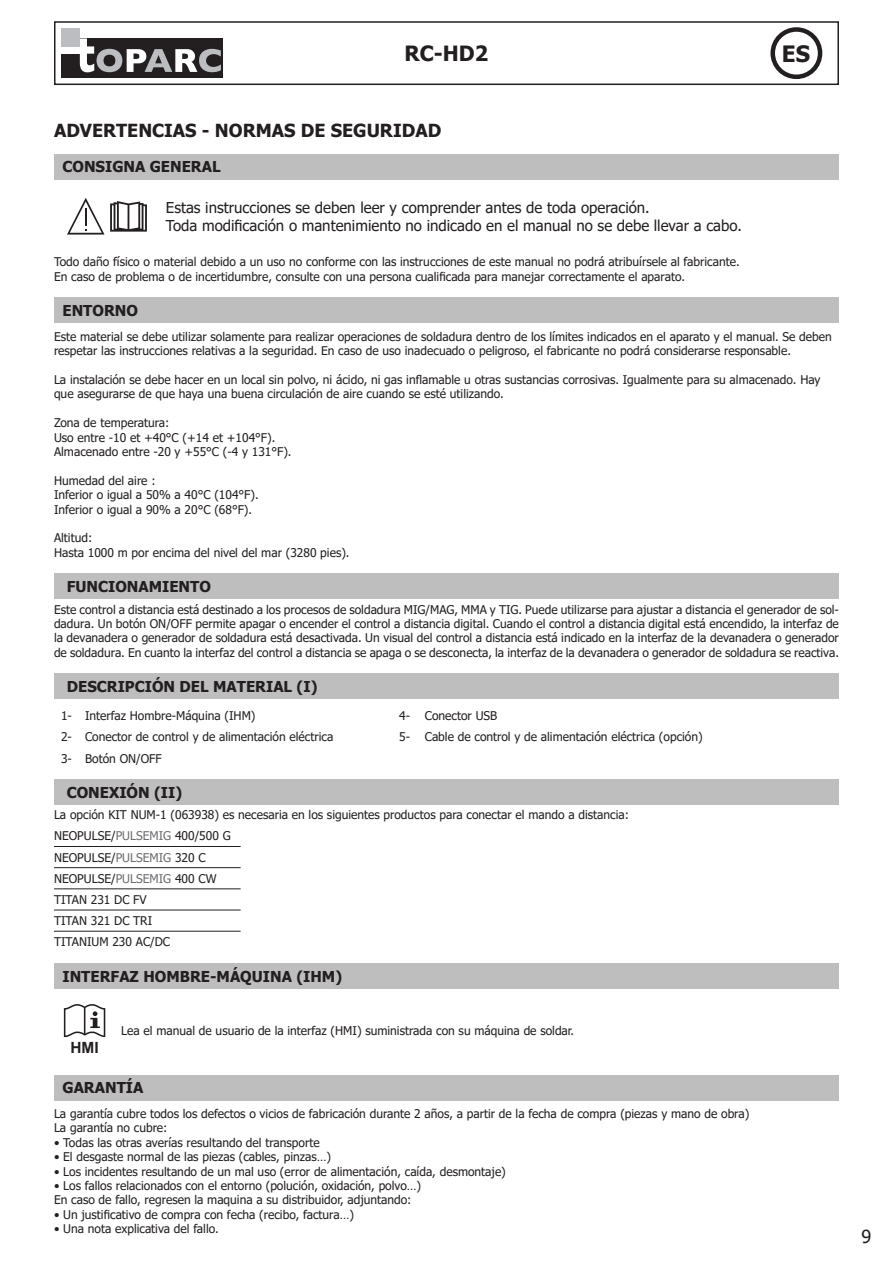
<style>
.page{position:relative;width:893px;height:1263px;background:#fff}
.page>*{position:absolute;margin:0;border:0;box-sizing:border-box;transform-origin:0 0}
.t1{font:700 22.5px "Tahoma";color:#231f20}
.t2{font:700 21px "Tahoma";color:#231f20}
.t3{font:700 18px "Tahoma";color:#231f20}
.t4{font:18px "Tahoma";color:#231f20}
.t5{font:700 15.45px "Arial";color:#231f20}
.t6{font:15px "Tahoma";color:#231f20}
.contenu{font:700 15px "Tahoma";color:#231f20}
.t7{font:12px/14.4px "Tahoma";color:#231f20;text-align:justify}
.s1{color:#6c6d70}
</style>
<div class="page">
<div style="left:54px;top:21px;width:785px;height:64px;border:2px solid #231f20"></div>
<div style="left:770px;top:27px;width:52px;height:52px;border:4px solid #231f20;border-radius:50%"></div>
<div style="left:62px;top:38px;width:161px;height:40px;background:#231f20"></div>
<svg style="left:80px;top:38px;width:141px;height:34px"></svg>
<div style="left:62px;top:35px;width:18px;height:19px;background:#fff"></div>
<div style="left:62px;top:28px;width:18px;height:19px;background:#bcbdc0"></div>
<div style="left:54px;top:154px;width:784px;height:25px;background:#bebebe"></div>
<svg style="left:67px;top:198px;width:80px;height:37px"></svg>
<div style="left:54px;top:297px;width:784px;height:26px;background:#bebebe"></div>
<div style="left:54px;top:574px;width:785px;height:25px;background:#bebebe"></div>
<div style="left:54px;top:673px;width:785px;height:26px;background:#bebebe"></div>
<div style="left:54px;top:779px;width:785px;height:26px;background:#bebebe"></div>
<hr style="left:54px;top:846px;width:187px;height:1px;background:#231f20">
<hr style="left:54px;top:867px;width:187px;height:1px;background:#231f20">
<hr style="left:54px;top:888px;width:187px;height:1px;background:#231f20">
<hr style="left:54px;top:910px;width:187px;height:1px;background:#231f20">
<hr style="left:54px;top:931px;width:187px;height:1px;background:#231f20">
<div style="left:54px;top:963px;width:784px;height:26px;background:#bebebe"></div>
<svg style="left:64px;top:1004px;width:41px;height:33px"></svg>
<div style="left:54px;top:1075px;width:784px;height:25px;background:#bebebe"></div>
<h2 class="t2" style="left:405px;top:39px;width:85px">RC-HD2</h2>
<h1 class="t1" style="left:782px;top:38px;width:30px">ES</h1>
<p class="t3" style="left:54px;top:118px;width:389px">ADVERTENCIAS - NORMAS DE SEGURIDAD</p>
<p class="contenu" style="left:63px;top:156px;width:160px">CONSIGNA GENERAL</p>
<p class="t6" style="left:166px;top:197px;width:485px">Estas instrucciones se deben leer y comprender antes de toda operación.</p>
<p class="t6" style="left:166px;top:215px;width:577px">Toda modificación o mantenimiento no indicado en el manual no se debe llevar a cabo.</p>
<p class="t7" style="left:54px;top:255px;width:687px">Todo daño físico o material debido a un uso no conforme con las instrucciones de este manual no podrá atribuírsele al fabricante.</p>
<p class="t7" style="left:54px;top:270px;width:633px">En caso de problema o de incertidumbre, consulte con una persona cualificada para manejar correctamente el aparato.</p>
<p class="contenu" style="left:63px;top:300px;width:77px">ENTORNO</p>
<p class="t7" style="left:54px;top:330px;width:779px">Este material se debe utilizar solamente para realizar operaciones de soldadura dentro de los límites indicados en el aparato y el manual. Se deben</p>
<p class="t7" style="left:54px;top:344px;width:738px">respetar las instrucciones relativas a la seguridad. En caso de uso inadecuado o peligroso, el fabricante no podrá considerarse responsable.</p>
<p class="t7" style="left:54px;top:373px;width:768px">La instalación se debe hacer en un local sin polvo, ni ácido, ni gas inflamable u otras sustancias corrosivas. Igualmente para su almacenado. Hay</p>
<p class="t7" style="left:54px;top:387px;width:451px">que asegurarse de que haya una buena circulación de aire cuando se esté utilizando.</p>
<p class="t7" style="left:54px;top:416px;width:117px">Zona de temperatura:</p>
<p class="t7" style="left:54px;top:431px;width:223px">Uso entre -10 et +40°C (+14 et +104°F).</p>
<p class="t7" style="left:54px;top:445px;width:239px">Almacenado entre -20 y +55°C (-4 y 131°F).</p>
<p class="t7" style="left:54px;top:474px;width:103px">Humedad del aire :</p>
<p class="t7" style="left:54px;top:488px;width:206px">Inferior o igual a 50% a 40°C (104°F).</p>
<p class="t7" style="left:54px;top:503px;width:200px">Inferior o igual a 90% a 20°C (68°F).</p>
<p class="t7" style="left:54px;top:531px;width:40px">Altitud:</p>
<p class="t7" style="left:54px;top:546px;width:297px">Hasta 1000 m por encima del nivel del mar (3280 pies).</p>
<p class="contenu" style="left:67px;top:576px;width:146px">FUNCIONAMIENTO</p>
<p class="t7" style="left:54px;top:603px;width:786px">Este control a distancia está destinado a los procesos de soldadura MIG/MAG, MMA y TIG. Puede utilizarse para ajustar a distancia el generador de sol&shy;dadura. Un botón ON/OFF permite apagar o encender el control a distancia digital. Cuando el control a distancia digital está encendido, la interfaz de la devanadera o generador de soldadura está desactivada. Un visual del control a distancia está indicado en la interfaz de la devanadera o generador de soldadura. En cuanto la interfaz del control a distancia se apaga o se desconecta, la interfaz de la devanadera o generador de soldadura se reactiva.</p>
<p class="contenu" style="left:67px;top:676px;width:252px">DESCRIPCIÓN DEL MATERIAL (I)</p>
<p class="t7" style="left:61px;top:709px;width:12px">1-</p>
<p class="t7" style="left:85px;top:709px;width:172px">Interfaz Hombre-Máquina (IHM)</p>
<p class="t7" style="left:399px;top:709px;width:12px">4-</p>
<p class="t7" style="left:425px;top:709px;width:74px">Conector USB</p>
<p class="t7" style="left:61px;top:730px;width:12px">2-</p>
<p class="t7" style="left:85px;top:730px;width:250px">Conector de control y de alimentación eléctrica</p>
<p class="t7" style="left:399px;top:730px;width:12px">5-</p>
<p class="t7" style="left:425px;top:730px;width:279px">Cable de control y de alimentación eléctrica (opción)</p>
<p class="t7" style="left:61px;top:752px;width:12px">3-</p>
<p class="t7" style="left:85px;top:752px;width:78px">Botón ON/OFF</p>
<p class="contenu" style="left:67px;top:782px;width:117px">CONEXIÓN (II)</p>
<p class="t7" style="left:54px;top:808px;width:576px">La opción KIT NUM-1 (063938) es necesaria en los siguientes productos para conectar el mando a distancia:</p>
<p class="t7" style="left:54px;top:829px;width:178px">NEOPULSE/<span class="s1">PULSEMIG</span> 400/500 G</p>
<p class="t7" style="left:54px;top:851px;width:153px">NEOPULSE/<span class="s1">PULSEMIG</span> 320 C</p>
<p class="t7" style="left:54px;top:872px;width:164px">NEOPULSE/<span class="s1">PULSEMIG</span> 400 CW</p>
<p class="t7" style="left:54px;top:893px;width:94px">TITAN 231 DC FV</p>
<p class="t7" style="left:54px;top:914px;width:100px">TITAN 321 DC TRI</p>
<p class="t7" style="left:54px;top:935px;width:118px">TITANIUM 230 AC/DC</p>
<p class="contenu" style="left:63px;top:966px;width:281px">INTERFAZ HOMBRE-MÁQUINA (IHM)</p>
<p class="t5" style="left:70px;top:1036px;width:30px">HMI</p>
<p class="t7" style="left:121px;top:1024px;width:454px">Lea el manual de usuario de la interfaz (HMI) suministrada con su máquina de soldar.</p>
<p class="contenu" style="left:63px;top:1077px;width:82px">GARANTÍA</p>
<p class="t7" style="left:54px;top:1107px;width:697px">La garantía cubre todos los defectos o vicios de fabricación durante 2 años, a partir de la fecha de compra (piezas y mano de obra)</p>
<p class="t7" style="left:54px;top:1121px;width:115px">La garantía no cubre:</p>
<p class="t7" style="left:54px;top:1136px;width:267px">• Todas las otras averías resultando del transporte</p>
<p class="t7" style="left:54px;top:1150px;width:279px">• El desgaste normal de las piezas (cables, pinzas…)</p>
<p class="t7" style="left:54px;top:1165px;width:453px">• Los incidentes resultando de un mal uso (error de alimentación, caída, desmontaje)</p>
<p class="t7" style="left:54px;top:1179px;width:369px">• Los fallos relacionados con el entorno (polución, oxidación, polvo…)</p>
<p class="t7" style="left:54px;top:1193px;width:359px">En caso de fallo, regresen la maquina a su distribuidor, adjuntando:</p>
<p class="t7" style="left:54px;top:1208px;width:302px">• Un justificativo de compra con fecha (recibo, factura…)</p>
<p class="t7" style="left:54px;top:1222px;width:166px">• Una nota explicativa del fallo.</p>
<h3 class="t4" style="left:861px;top:1224px;width:11px">9</h3>
</div>
